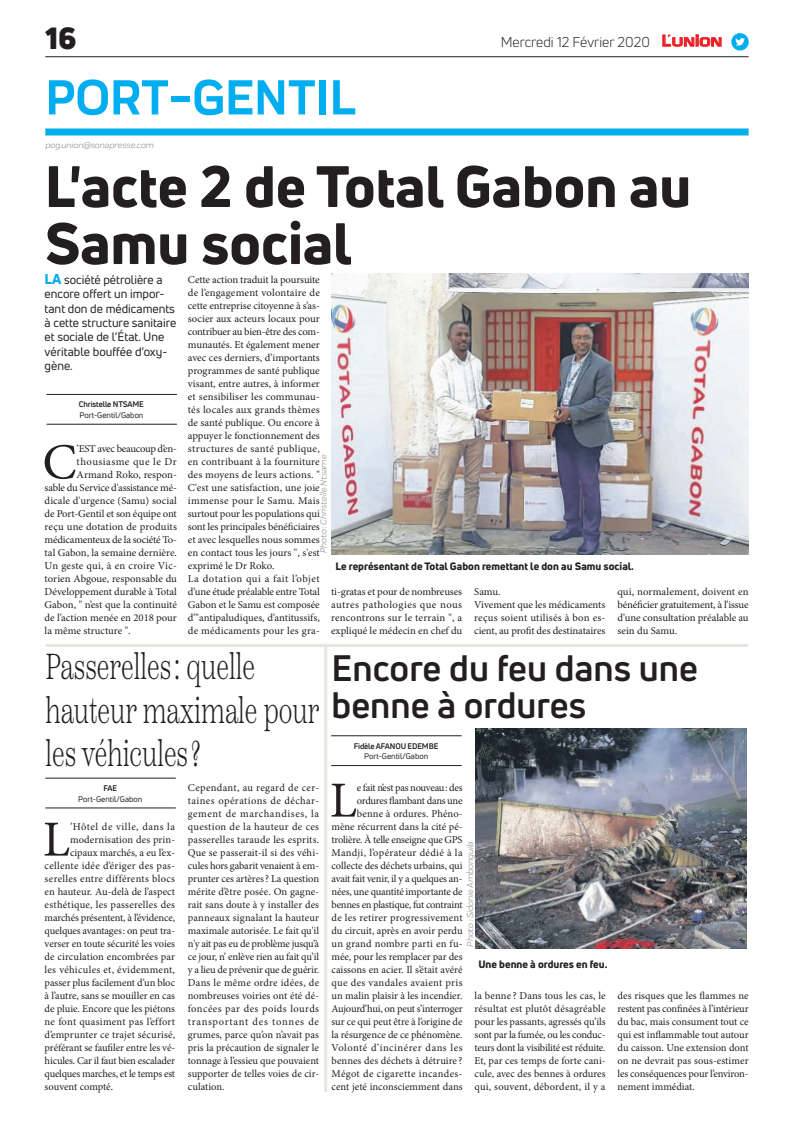
<style>
.page{position:relative;width:794px;height:1129px;background:#fff}
.page>*{position:absolute;margin:0;border:0;box-sizing:border-box;transform-origin:0 0}
.t1{font:800 57px/57px "Uni Neue";color:#231f20}
.t2{font:700 51px "Praktika";color:#00aeef}
.t3{font:50.5px "Minion Pro";color:#231f20}
.t4{font:300 36px/43.2px "Scotch Text";color:#231f20;scale:.68 1}
.t5{font:700 36px/37px "Uni Neue";color:#231f20}
.t6{font:900 30px "Uni Neue";color:#231f20}
.t7{font:14px "Uni Neue";color:#231f20}
.t8{font:12px/14.4px "Uni Neue";color:#231f20}
.t9{font:10.5px/13px "Minion Pro";color:#231f20;text-align:justify}
.t10{font:10.5px "Minion Pro";letter-spacing:-.02em;color:#231f20}
.t11{font:10.5px "Minion Pro";letter-spacing:.025em;color:#231f20}
.t12{font:800 10.5px "Uni Neue";color:#231f20}
.t13{font:10.5px "Minion Pro";letter-spacing:.03em;color:#231f20}
.t14{font:10.5px "Minion Pro";letter-spacing:-.025em;color:#231f20}
.t15{font:10.5px "Minion Pro";letter-spacing:.05em;color:#231f20}
.t16{font:10.5px "Minion Pro";letter-spacing:.04em;color:#231f20}
.t17{font:italic 9px "Praktika";color:#818386}
.t18{font:8px "Uni Neue";color:#231f20}
.t19{font:700 8px "Uni Neue";letter-spacing:-.02em;color:#231f20}
.s1{font-family:"Eurostile";font-weight:600;font-size:14.9px;color:#ee1d23}
.s2{font-family:"Eurostile";font-weight:600;font-size:11.4px;color:#ee1d23}
.s3{font-weight:800;font-size:14px;color:#00aeef}
</style>
<div class="page">
<hr style="left:45px;top:56px;width:703px;height:1px;background:#231f20">
<div style="left:45px;top:128px;width:703px;height:7px;background:#00aeef"></div>
<svg style="left:662px;top:34px;width:60px;height:13px"></svg>
<div style="left:731px;top:33px;width:17px;height:18px;background:#00aeef;border-radius:50%"></div>
<svg style="left:735px;top:38px;width:10px;height:8px"></svg>
<hr style="left:46px;top:423px;width:131px;height:1px;background:#231f20">
<hr style="left:46px;top:394px;width:131px;height:1px;background:#231f20">
<img style="left:331px;top:274px;width:417px;height:280px">
<hr style="left:331px;top:765px;width:130px;height:1px;background:#231f20">
<hr style="left:331px;top:735px;width:130px;height:1px;background:#231f20">
<img style="left:475px;top:728px;width:271px;height:220px">
<hr style="left:45px;top:807px;width:131px;height:1px;background:#231f20">
<hr style="left:45px;top:777px;width:131px;height:1px;background:#231f20">
<hr style="left:324px;top:646px;width:3px;height:445px;background:#e8e6e0">
<hr style="left:45px;top:643px;width:703px;height:3px;background:#e8e6e0">
<h3 class="t6" style="left:45px;top:17px;width:33px">16</h3>
<h2 class="t2" style="left:45px;top:57px;width:312px">PORT-GENTIL</h2>
<p class="t17" style="left:45px;top:139px;width:110px">pog.union@sonapresse.com</p>
<h3 class="t7" style="left:501px;top:33px;width:223px">Mercredi 12 Février 2020 <span class="s1">L</span><span class="s2">UNION</span></h3>
<h1 class="t1" style="left:45px;top:157px;width:648px">L'acte 2 de Total Gabon au<br>Samu social</h1>
<p class="t8" style="left:45px;top:272px;width:133px"><span class="s3">LA</span> société pétrolière a encore offert un impor&shy;tant don de médicaments à cette structure sanitaire et sociale de l’État. Une véritable bouffée d’oxy&shy;gène.</p>
<p class="t19" style="left:79px;top:399px;width:66px">Christelle NTSAME</p>
<p class="t18" style="left:79px;top:410px;width:66px">Port-Gentil/Gabon</p>
<p class="t9" style="left:188px;top:273px;width:134px;text-align:left">Cette action traduit la poursuite de l’engagement volontaire de cette entreprise citoyenne à s’as&shy;socier aux acteurs locaux pour contribuer au bien-être des com&shy;munautés. Et également mener avec ces derniers, d’importants programmes de santé publique visant, entre autres, à informer et sensibiliser les communau&shy;tés locales aux grands thèmes de santé publique. Ou encore à appuyer le fonctionnement des structures de santé publique, en contribuant à la fourniture des moyens de leurs actions. "<br>C'est une satisfaction, une joie immense pour le Samu. Mais surtout pour les populations qui sont les principales bénéficiaires et avec lesquelles nous sommes en contact tous les jours ", s'est exprimé le Dr Roko.<br>La dotation qui a fait l’objet d’une étude préalable entre Total<br>Gabon et le Samu est composée d’"antipaludiques, d’antitussifs, de médicaments pour les gra-</p>
<h3 class="t3" style="left:42px;top:428px;width:36px">C</h3>
<p class="t14" style="left:77px;top:442px;width:102px">’EST avec beaucoup d’en-</p>
<p class="t17" style="left:317px;top:553px;width:100px;rotate:-90deg">Photo : Christelle Ntsame</p>
<p class="t16" style="left:77px;top:455px;width:102px">thousiasme que le Dr</p>
<p class="t9" style="left:77px;top:468px;width:102px">Armand Roko, respon-</p>
<p class="t10" style="left:45px;top:481px;width:134px">sable du Service d'assistance mé-</p>
<p class="t9" style="left:45px;top:494px;width:134px">dicale d'urgence (Samu) social</p>
<p class="t9" style="left:45px;top:507px;width:134px">de Port-Gentil et son équipe ont</p>
<p class="t9" style="left:45px;top:520px;width:134px">reçu une dotation de produits</p>
<p class="t10" style="left:45px;top:533px;width:134px">médicamenteux de la société To-</p>
<p class="t9" style="left:45px;top:546px;width:134px">tal Gabon, la semaine dernière.</p>
<p class="t9" style="left:45px;top:559px;width:134px">Un geste qui, à en croire Vic-</p>
<p class="t9" style="left:45px;top:572px;width:134px">torien Abgoue, responsable du</p>
<p class="t9" style="left:45px;top:585px;width:134px">Développement durable à Total</p>
<p class="t9" style="left:45px;top:598px;width:134px">Gabon, " n’est que la continuité</p>
<p class="t9" style="left:45px;top:611px;width:134px">de l’action menée en 2018 pour</p>
<p class="t9" style="left:45px;top:624px;width:87px">la même structure ".</p>
<p class="t12" style="left:335px;top:559px;width:300px">Le représentant de Total Gabon remettant le don au Samu social.</p>
<p class="t9" style="left:331px;top:585px;width:133px">ti-gratas et pour de nombreuses autres pathologies que nous rencontrons sur le terrain ", a expliqué le médecin en chef du</p>
<p class="t9" style="left:474px;top:585px;width:133px;text-align:left">Samu.<br>Vivement que les médicaments reçus soient utilisés à bon es&shy;cient, au profit des destinataires</p>
<p class="t9" style="left:617px;top:585px;width:133px">qui, normalement, doivent en bénéficier gratuitement, à l’issue d’une consultation préalable au sein du Samu.</p>
<h3 class="t4" style="left:45px;top:645px;width:405px">Passerelles : quelle hauteur maximale pour les véhicules ?</h3>
<p class="t19" style="left:103px;top:783px;width:15px">FAE</p>
<p class="t18" style="left:78px;top:793px;width:66px">Port-Gentil/Gabon</p>
<p class="t9" style="left:188px;top:780px;width:133px">Cependant, au regard de cer&shy;taines opérations de déchar&shy;gement de marchandises, la question de la hauteur de ces passerelles taraude les esprits.<br>Que se passerait-il si des véhi&shy;cules hors gabarit venaient à em&shy;prunter ces artères? La question mérite d’être posée. On gagne&shy;rait sans doute à y installer des panneaux signalant la hauteur maximale autorisée. Le fait qu'il n'y ait pas eu de problème jusqu’à ce jour, n’ enlève rien au fait qu’il y a lieu de prévenir que de guérir.<br>Dans le même ordre idées, de nombreuses voiries ont été dé&shy;foncées par des poids lourds transportant des tonnes de grumes, parce qu’on n’avait pas pris la précaution de signaler le tonnage à l’essieu que pouvaient supporter de telles voies de cir&shy;culation.</p>
<h3 class="t3" style="left:43px;top:805px;width:29px">L</h3>
<p class="t15" style="left:70px;top:819px;width:107px">’Hôtel de ville, dans la</p>
<p class="t9" style="left:70px;top:832px;width:107px">modernisation des prin-</p>
<p class="t9" style="left:70px;top:845px;width:107px">cipaux marchés, a eu l’ex-</p>
<p class="t11" style="left:45px;top:858px;width:132px">cellente idée d’ériger des pas-</p>
<p class="t13" style="left:45px;top:871px;width:132px">serelles entre différents blocs</p>
<p class="t9" style="left:45px;top:884px;width:132px">en hauteur. Au-delà de l’aspect</p>
<p class="t11" style="left:45px;top:897px;width:132px">esthétique, les passerelles des</p>
<p class="t9" style="left:45px;top:910px;width:132px">marchés présentent, à l’évidence,</p>
<p class="t9" style="left:45px;top:923px;width:132px">quelques avantages: on peut tra-</p>
<p class="t9" style="left:45px;top:936px;width:132px">verser en toute sécurité les voies</p>
<p class="t9" style="left:45px;top:949px;width:132px">de circulation encombrées par</p>
<p class="t11" style="left:45px;top:962px;width:132px">les véhicules et, évidemment,</p>
<p class="t9" style="left:45px;top:975px;width:132px">passer plus facilement d’un bloc</p>
<p class="t9" style="left:45px;top:988px;width:132px">à l’autre, sans se mouiller en cas</p>
<p class="t9" style="left:45px;top:1001px;width:132px">de pluie. Encore que les piétons</p>
<p class="t11" style="left:45px;top:1014px;width:132px">ne font quasiment pas l’effort</p>
<p class="t9" style="left:45px;top:1027px;width:132px">d’emprunter ce trajet sécurisé,</p>
<p class="t9" style="left:45px;top:1040px;width:132px">préférant se faufiler entre les vé-</p>
<p class="t10" style="left:45px;top:1053px;width:132px">hicules. Car il faut bien escalader</p>
<p class="t10" style="left:45px;top:1066px;width:132px">quelques marches, et le temps est</p>
<p class="t9" style="left:45px;top:1079px;width:70px">souvent compté.</p>
<h3 class="t5" style="left:331px;top:649px;width:368px">Encore du feu dans une benne à ordures</h3>
<p class="t19" style="left:354px;top:740px;width:86px">Fidèle AFANOU EDEMBE</p>
<p class="t18" style="left:364px;top:751px;width:66px">Port-Gentil/Gabon</p>
<p class="t9" style="left:331px;top:780px;width:133px;text-align:right">e fait n’est pas nouveau: des ordures flambant dans une benne à ordures. Phéno&shy;mène récurrent dans la cité pé&shy;trolière. À telle enseigne que GPS<br>Mandji, l’opérateur dédié à la collecte des déchets urbains, qui avait fait venir, il y a quelques an&shy;nées, une quantité importante de bennes en plastique, fut contraint de les retirer progressivement du circuit, après en avoir perdu un grand nombre parti en fu&shy;mée, pour les remplacer par des caissons en acier. Il s’était avéré que des vandales avaient pris un malin plaisir à les incendier.<br>Aujourd’hui, on peut s’interroger sur ce qui peut être à l’origine de la résurgence de ce phénomène.<br>Volonté d’incinérer dans les bennes des déchets à détruire ?<br>Mégot de cigarette incandes&shy;cent jeté inconsciemment dans</p>
<h3 class="t3" style="left:330px;top:766px;width:29px">L</h3>
<p class="t17" style="left:464px;top:946px;width:107px;rotate:-90deg">Photo : Sidonie Ambonguila</p>
<p class="t12" style="left:478px;top:956px;width:130px">Une benne à ordures en feu.</p>
<p class="t9" style="left:474px;top:988px;width:133px">la benne ? Dans tous les cas, le résultat est plutôt désagréable pour les passants, agressés qu’ils sont par la fumée, ou les conduc&shy;teurs dont la visibilité est réduite.<br>Et, par ces temps de forte cani&shy;cule, avec des bennes à ordures qui, souvent, débordent, il y a</p>
<p class="t9" style="left:617px;top:988px;width:132px">des risques que les flammes ne restent pas confinées à l’intérieur du bac, mais consument tout ce qui est inflammable tout autour du caisson. Une extension dont on ne devrait pas sous-estimer les conséquences pour l’environ&shy;nement immédiat.</p>
</div>
